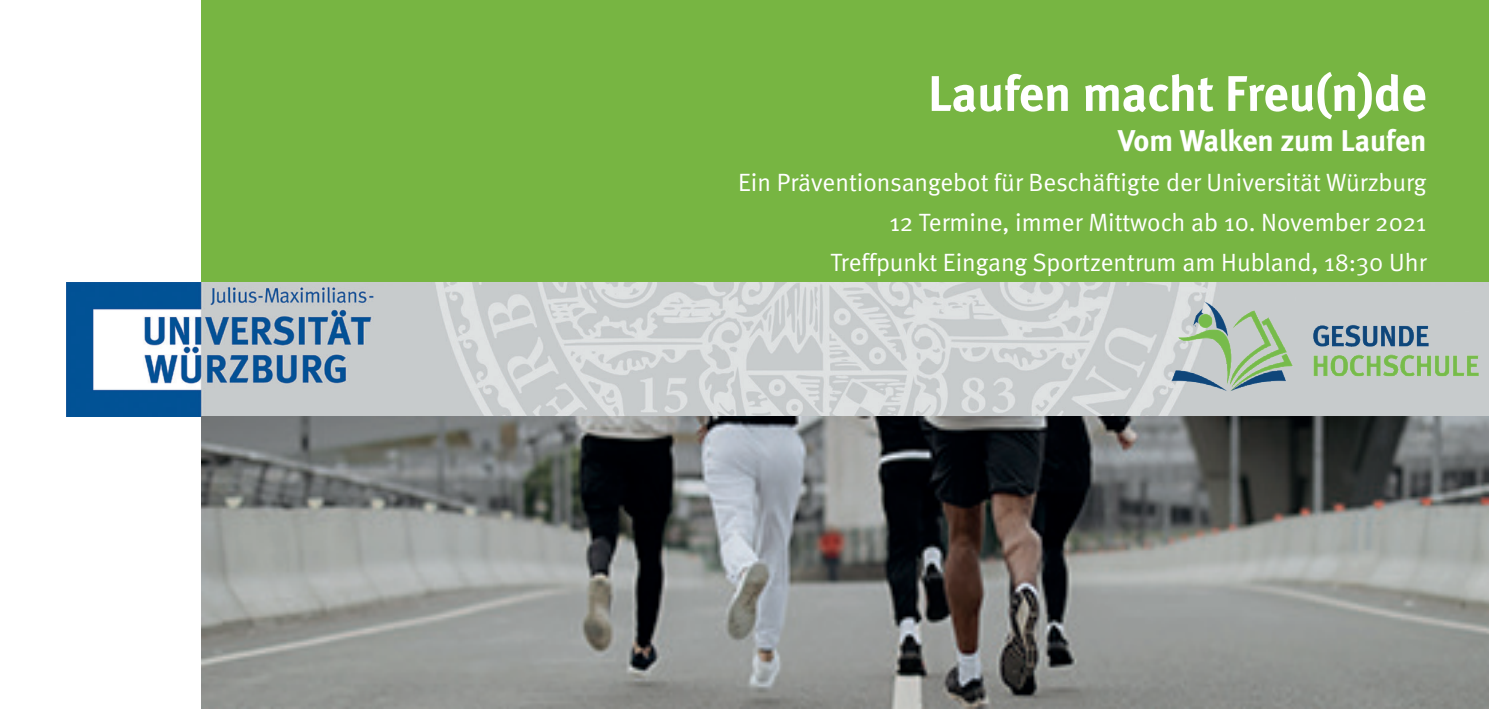
<style>
.page{position:relative;width:1489px;height:709px;background:#fff}
.page>*{position:absolute;margin:0;border:0;box-sizing:border-box;transform-origin:0 0}
.t1{font:700 50px "Meta";color:#fff}
.t2{font:700 30px "Meta";color:#fff}
.t3{font:25px/40px "Meta Normal";color:#fff;text-align:right}
</style>
<div class="page">
<div style="left:202px;top:0;width:1286px;height:283px;background:#77b542"></div>
<img style="left:67px;top:282px;width:1421px;height:135px">
<img style="left:1165px;top:292px;width:318px;height:120px">
<img style="left:202px;top:417px;width:1286px;height:292px">
<h1 class="t1" style="left:928px;top:64px;width:500px">Laufen macht Freu(n)de</h1>
<p class="t2" style="left:1117px;top:123px;width:310px">Vom Walken zum Laufen</p>
<p class="t3" style="left:738px;top:162px;width:690px">Ein Präventionsangebot für Beschäftigte der Universität Würzburg<br>12 Termine, immer Mittwoch ab 10. November 2021<br>Treffpunkt Eingang Sportzentrum am Hubland, 18:30 Uhr</p>
</div>
